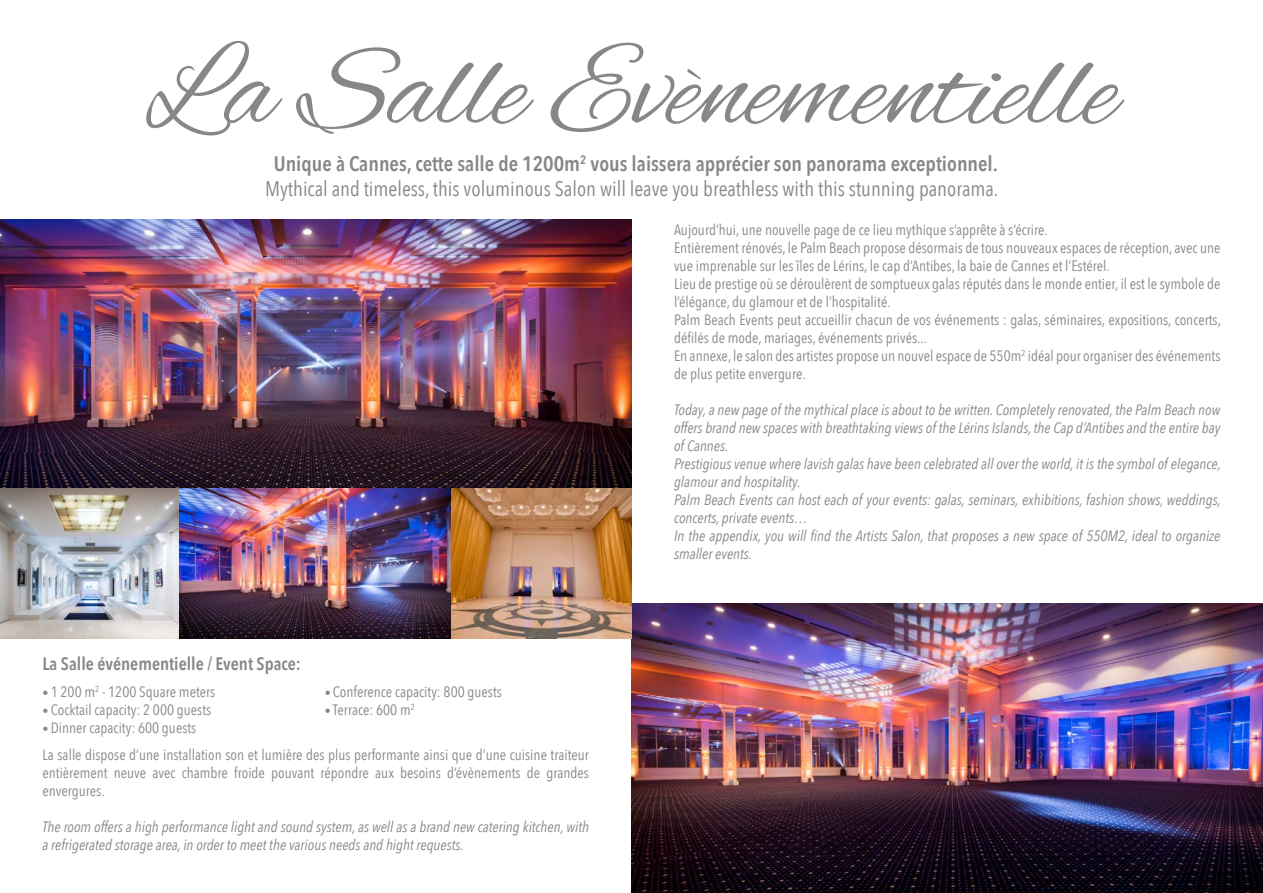
<style>
.page{position:relative;width:1263px;height:893px;background:#fff}
.page>*{position:absolute;margin:0;border:0;box-sizing:border-box;transform-origin:0 0}
.t1{font:120px "Alex Brush";color:#878787}
.t2{font:21px/25.2px "Avenir Next Condensed";color:#878787;text-align:center}
.t3{font:600 18px "Avenir Next Condensed";color:#878787}
.t4{font:15px/18px "Avenir Next Condensed";color:#878787;text-align:justify}
.t5{font:italic 15px/18px "Avenir Next Condensed";color:#878787}
.s1{font-weight:600}
.s2{font-size:12px}
</style>
<div class="page">
<img style="left:0;top:219px;width:631px;height:419px">
<img style="left:631px;top:603px;width:632px;height:290px">
<h1 class="t1" style="left:146px;top:23px;width:973px">La Salle Evènementielle</h1>
<h2 class="t2" style="left:265px;top:150px;width:735px"><span class="s1">Unique à Cannes, cette salle de 1200m</span><sup>2</sup> <span class="s1">vous laissera apprécier son panorama exceptionnel.<br></span>Mythical and timeless, this voluminous Salon will leave you breathless with this stunning panorama.</h2>
<p class="t4" style="left:674px;top:220px;width:548px;text-align:left">Aujourd’hui, une nouvelle page de ce lieu mythique s’apprête à s’écrire.<br>Entièrement rénovés, le Palm Beach propose désormais de tous nouveaux espaces de réception, avec une vue imprenable sur les îles de Lérins, le cap d’Antibes, la baie de Cannes et l’Estérel.<br>Lieu de prestige où se déroulèrent de somptueux galas réputés dans le monde entier, il est le symbole de l’élégance, du glamour et de l’hospitalité.<br>Palm Beach Events peut accueillir chacun de vos événements : galas, séminaires, expositions, concerts, défilés de mode, mariages, événements privés...<br>En annexe, le salon des artistes propose un nouvel espace de 550m<sup>2</sup> idéal pour organiser des événements de plus petite envergure.</p>
<p class="t5" style="left:674px;top:401px;width:548px">Today, a new page of the mythical place is about to be written. Completely renovated, the Palm Beach now offers brand new spaces with breathtaking views of the Lérins Islands, the Cap d’Antibes and the entire bay of Cannes.<br>Prestigious venue where lavish galas have been celebrated all over the world, it is the symbol of elegance, glamour and hospitality.<br>Palm Beach Events can host each of your events: galas, seminars, exhibitions, fashion shows, weddings, concerts, private events…<br>In the appendix, you will find the Artists Salon, that proposes a new space of 550M2, ideal to organize smaller events.</p>
<p class="t3" style="left:43px;top:648px;width:260px">La Salle événementielle / Event Space:</p>
<p class="t4" style="left:43px;top:682px;width:174px"><span class="s2">•</span> 1 200 m<sup>2</sup> - 1200 Square meters</p>
<p class="t4" style="left:43px;top:700px;width:170px"><span class="s2">•</span> Cocktail capacity: 2 000 guests</p>
<p class="t4" style="left:43px;top:718px;width:155px"><span class="s2">•</span> Dinner capacity: 600 guests</p>
<p class="t4" style="left:325px;top:682px;width:179px"><span class="s2">•</span> Conference capacity: 800 guests</p>
<p class="t4" style="left:325px;top:700px;width:92px"><span class="s2">•</span> Terrace: 600 m<sup>2</sup></p>
<p class="t4" style="left:43px;top:745px;width:548px">La salle dispose d’une installation son et lumière des plus performante ainsi que d’une cuisine traiteur entièrement neuve avec chambre froide pouvant répondre aux besoins d’évènements de grandes envergures.</p>
<p class="t5" style="left:43px;top:818px;width:548px">The room offers a high performance light and sound system, as well as a brand new catering kitchen, with a refrigerated storage area, in order to meet the various needs and hight requests.</p>
</div>
